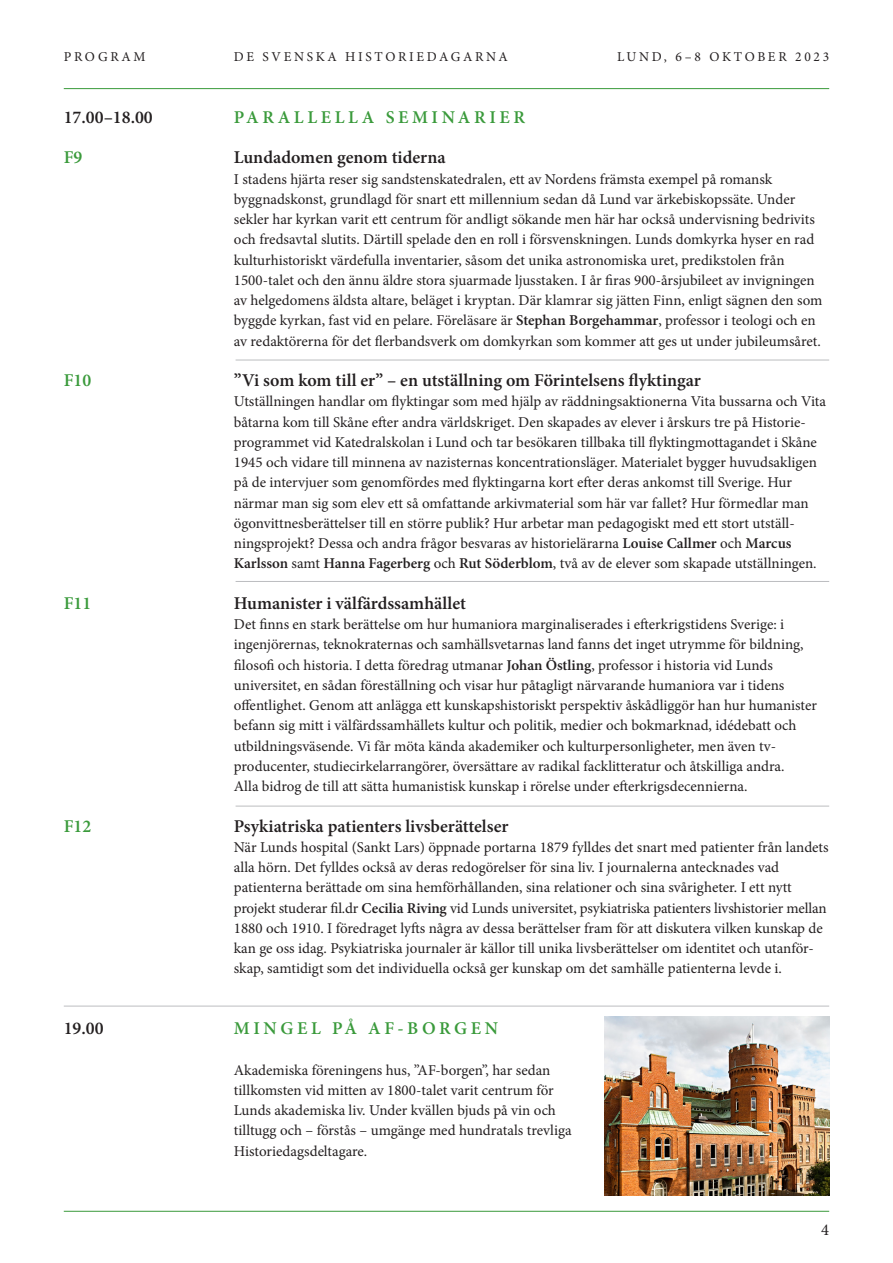
<style>
.page{position:relative;width:893px;height:1263px;background:#fff}
.page>*{position:absolute;margin:0;border:0;box-sizing:border-box;transform-origin:0 0}
.t1{font:600 18px "Minion Pro";color:#231f20}
.t2{font:600 18px "Minion Pro";letter-spacing:.2em;color:#3a9a3b}
.t3{font:16.5px "Minion Pro";color:#231f20}
.t4{font:15px "Minion Pro";color:#231f20}
.t5{font:13.5px "Minion Pro";letter-spacing:.2em;color:#231f20}
.s1{font-weight:600}
</style>
<div class="page">
<hr style="left:64px;top:88px;width:765px;height:1px;background:#3a9a3b">
<hr style="left:236px;top:360px;width:593px;height:1px;background:#bcbdc0">
<hr style="left:236px;top:581px;width:593px;height:1px;background:#bcbdc0">
<hr style="left:236px;top:806px;width:593px;height:1px;background:#bcbdc0">
<hr style="left:64px;top:1006px;width:765px;height:1px;background:#bcbdc0">
<hr style="left:64px;top:1211px;width:765px;height:1px;background:#3a9a3b">
<img style="left:605px;top:1016px;width:224px;height:180px">
<p class="t5" style="left:64px;top:47px;width:83px">PROGRAM</p>
<p class="t5" style="left:234px;top:47px;width:275px">DE SVENSKA HISTORIEDAGARNA</p>
<p class="t5" style="left:617px;top:47px;width:214px">LUND, 6–8 OKTOBER 2023</p>
<p class="t1" style="left:64px;top:105px;width:91px">17.00–18.00</p>
<p class="t2" style="left:234px;top:105px;width:293px">PARALLELLA SEMINARIER</p>
<p class="t2" style="left:64px;top:145px;width:20px">F9</p>
<p class="t1" style="left:234px;top:145px;width:213px">Lundadomen genom tiderna</p>
<p class="t4" style="left:234px;top:169px;width:540px">I stadens hjärta reser sig sandstenskatedralen, ett av Nordens främsta exempel på romansk</p>
<p class="t4" style="left:234px;top:189px;width:563px">byggnadskonst, grundlagd för snart ett millennium sedan då Lund var ärkebiskopssäte. Under</p>
<p class="t4" style="left:234px;top:209px;width:582px">sekler har kyrkan varit ett centrum för andligt sökande men här har också undervisning bedrivits</p>
<p class="t4" style="left:234px;top:229px;width:582px">och fredsavtal slutits. Därtill spelade den en roll i försvenskningen. Lunds domkyrka hyser en rad</p>
<p class="t4" style="left:234px;top:250px;width:552px">kulturhistoriskt värdefulla inventarier, såsom det unika astronomiska uret, predikstolen från</p>
<p class="t4" style="left:234px;top:270px;width:582px">1500-talet och den ännu äldre stora sjuarmade ljusstaken. I år firas 900-årsjubileet av invigningen</p>
<p class="t4" style="left:234px;top:290px;width:590px">av helgedomens äldsta altare, beläget i kryptan. Där klamrar sig jätten Finn, enligt sägnen den som</p>
<p class="t4" style="left:234px;top:310px;width:583px">byggde kyrkan, fast vid en pelare. Föreläsare är <span class="s1">Stephan Borgehammar</span>, professor i teologi och en</p>
<p class="t4" style="left:234px;top:331px;width:588px">av redaktörerna för det flerbandsverk om domkyrkan som kommer att ges ut under jubileumsåret.</p>
<p class="t2" style="left:64px;top:368px;width:29px">F10</p>
<p class="t1" style="left:234px;top:368px;width:469px">”Vi som kom till er” – en utställning om Förintelsens flyktingar</p>
<p class="t4" style="left:234px;top:391px;width:594px">Utställningen handlar om flyktingar som med hjälp av räddningsaktionerna Vita bussarna och Vita</p>
<p class="t4" style="left:234px;top:412px;width:573px">båtarna kom till Skåne efter andra världskriget. Den skapades av elever i årskurs tre på Historie-</p>
<p class="t4" style="left:234px;top:432px;width:584px">programmet vid Katedralskolan i Lund och tar besökaren tillbaka till flyktingmottagandet i Skåne</p>
<p class="t4" style="left:234px;top:452px;width:585px">1945 och vidare till minnena av nazisternas koncentrationsläger. Materialet bygger huvudsakligen</p>
<p class="t4" style="left:234px;top:472px;width:560px">på de intervjuer som genomfördes med flyktingarna kort efter deras ankomst till Sverige. Hur</p>
<p class="t4" style="left:234px;top:493px;width:576px">närmar man sig som elev ett så omfattande arkivmaterial som här var fallet? Hur förmedlar man</p>
<p class="t4" style="left:234px;top:513px;width:562px">ögonvittnesberättelser till en större publik? Hur arbetar man pedagogiskt med ett stort utställ-</p>
<p class="t4" style="left:234px;top:533px;width:559px">ningsprojekt? Dessa och andra frågor besvaras av historielärarna <span class="s1">Louise Callmer</span> och <span class="s1">Marcus</span></p>
<p class="t4" style="left:234px;top:553px;width:584px"><span class="s1">Karlsson</span> samt <span class="s1">Hanna Fagerberg</span> och <span class="s1">Rut Söderblom</span>, två av de elever som skapade utställningen.</p>
<p class="t2" style="left:64px;top:591px;width:29px">F11</p>
<p class="t1" style="left:234px;top:591px;width:234px">Humanister i välfärdssamhället</p>
<p class="t4" style="left:234px;top:614px;width:552px">Det finns en stark berättelse om hur humaniora marginaliserades i efterkrigstidens Sverige: i</p>
<p class="t4" style="left:234px;top:634px;width:571px">ingenjörernas, teknokraternas och samhällsvetarnas land fanns det inget utrymme för bildning,</p>
<p class="t4" style="left:234px;top:655px;width:541px">filosofi och historia. I detta föredrag utmanar <span class="s1">Johan Östling</span>, professor i historia vid Lunds</p>
<p class="t4" style="left:234px;top:675px;width:552px">universitet, en sådan föreställning och visar hur påtagligt närvarande humaniora var i tidens</p>
<p class="t4" style="left:234px;top:695px;width:585px">offentlighet. Genom att anlägga ett kunskapshistoriskt perspektiv åskådliggör han hur humanister</p>
<p class="t4" style="left:234px;top:715px;width:564px">befann sig mitt i välfärdssamhällets kultur och politik, medier och bokmarknad, idédebatt och</p>
<p class="t4" style="left:234px;top:736px;width:544px">utbildningsväsende. Vi får möta kända akademiker och kulturpersonligheter, men även tv-</p>
<p class="t4" style="left:234px;top:756px;width:552px">producenter, studiecirkelarrangörer, översättare av radikal facklitteratur och åtskilliga andra.</p>
<p class="t4" style="left:234px;top:776px;width:515px">Alla bidrog de till att sätta humanistisk kunskap i rörelse under efterkrigsdecennierna.</p>
<p class="t2" style="left:64px;top:813px;width:29px">F12</p>
<p class="t1" style="left:234px;top:813px;width:276px">Psykiatriska patienters livsberättelser</p>
<p class="t4" style="left:234px;top:837px;width:596px">När Lunds hospital (Sankt Lars) öppnade portarna 1879 fylldes det snart med patienter från landets</p>
<p class="t4" style="left:234px;top:857px;width:547px">alla hörn. Det fylldes också av deras redogörelser för sina liv. I journalerna antecknades vad</p>
<p class="t4" style="left:234px;top:877px;width:559px">patienterna berättade om sina hemförhållanden, sina relationer och sina svårigheter. I ett nytt</p>
<p class="t4" style="left:234px;top:898px;width:594px">projekt studerar fil.dr <span class="s1">Cecilia Riving</span> vid Lunds universitet, psykiatriska patienters livshistorier mellan</p>
<p class="t4" style="left:234px;top:918px;width:590px">1880 och 1910. I föredraget lyfts några av dessa berättelser fram för att diskutera vilken kunskap de</p>
<p class="t4" style="left:234px;top:938px;width:581px">kan ge oss idag. Psykiatriska journaler är källor till unika livsberättelser om identitet och utanför-</p>
<p class="t4" style="left:234px;top:958px;width:549px">skap, samtidigt som det individuella också ger kunskap om det samhälle patienterna levde i.</p>
<p class="t1" style="left:64px;top:1016px;width:41px">19.00</p>
<p class="t2" style="left:234px;top:1016px;width:266px">MINGEL PÅ AF-BORGEN</p>
<p class="t4" style="left:234px;top:1060px;width:318px">Akademiska föreningens hus, ”AF-borgen”, har sedan</p>
<p class="t4" style="left:234px;top:1080px;width:321px">tillkomsten vid mitten av 1800-talet varit centrum för</p>
<p class="t4" style="left:234px;top:1100px;width:324px">Lunds akademiska liv. Under kvällen bjuds på vin och</p>
<p class="t4" style="left:234px;top:1120px;width:339px">tilltugg och – förstås – umgänge med hundratals trevliga</p>
<p class="t4" style="left:234px;top:1141px;width:135px">Historiedagsdeltagare.</p>
<p class="t3" style="left:821px;top:1218px;width:9px">4</p>
</div>
